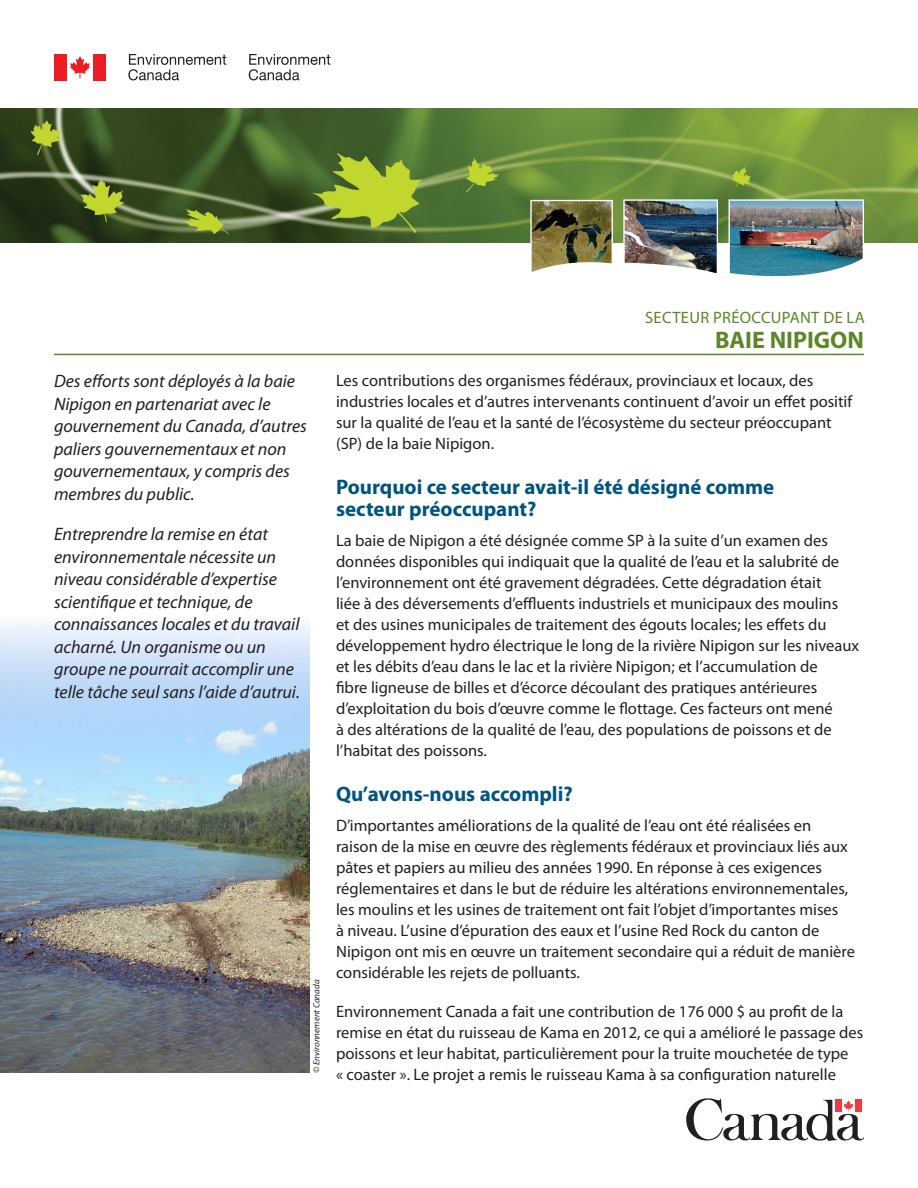
<style>
.page{position:relative;width:918px;height:1188px;background:#fff}
.page>*{position:absolute;margin:0;border:0;box-sizing:border-box;transform-origin:0 0}
.t1{font:700 24px "Myriad Pro";color:#5c8727}
.t2{font:700 21px/22.5px "Myriad Pro";color:#005480}
.t3{font:italic 18px/22.5px "Myriad Pro";color:#231f20}
.t4{font:16.5px/21px "Myriad Pro";color:#231f20}
.t5{font:16.5px "Myriad Pro";letter-spacing:.02em;color:#5c8727}
.t6{font:italic 9px "Myriad Pro";color:#231f20}
</style>
<div class="page">
<img style="left:0;top:622px;width:310px;height:451px">
<img style="left:0;top:108px;width:918px;height:135px">
<svg style="left:686px;top:1098px;width:178px;height:43px"></svg>
<hr style="left:54px;top:354px;width:810px;height:1px;background:#5c8727">
<svg style="left:70px;top:56px;width:20px;height:22px"></svg>
<div style="left:54px;top:54px;width:13px;height:26px;background:#ee1d23"></div>
<div style="left:93px;top:54px;width:13px;height:26px;background:#ee1d23"></div>
<svg style="left:128px;top:54px;width:98px;height:26px"></svg>
<svg style="left:249px;top:54px;width:81px;height:26px"></svg>
<img style="left:529px;top:199px;width:85px;height:73px">
<img style="left:623px;top:199px;width:96px;height:74px">
<img style="left:728px;top:199px;width:137px;height:78px">
<p class="t3" style="left:54px;top:369px;width:254px">Des efforts sont déployés à la baie<br>Nipigon en partenariat avec le gouvernement du Canada, d’autres paliers gouvernementaux et non gouvernementaux, y compris des membres du public.</p>
<p class="t3" style="left:54px;top:522px;width:247px">Entreprendre la remise en état environnementale nécessite un niveau considérable d’expertise scientifique et technique, de connaissances locales et du travail acharné. Un organisme ou un groupe ne pourrait accomplir une telle tâche seul sans l’aide d’autrui.</p>
<p class="t6" style="left:311px;top:1073px;width:95px;rotate:-90deg">© Environnement Canada</p>
<p class="t5" style="left:645px;top:307px;width:221px">SECTEUR PRÉOCCUPANT DE LA</p>
<h1 class="t1" style="left:715px;top:324px;width:150px">BAIE NIPIGON</h1>
<p class="t4" style="left:336px;top:370px;width:518px">Les contributions des organismes fédéraux, provinciaux et locaux, des industries locales et d’autres intervenants continuent d’avoir un effet positif sur la qualité de l’eau et la santé de l’écosystème du secteur préoccupant (SP) de la baie Nipigon.</p>
<p class="t2" style="left:336px;top:475px;width:440px">Pourquoi ce secteur avait-il été désigné comme secteur préoccupant?</p>
<p class="t4" style="left:336px;top:530px;width:525px">La baie de Nipigon a été désignée comme SP à la suite d’un examen des données disponibles qui indiquait que la qualité de l’eau et la salubrité de l’environnement ont été gravement dégradées. Cette dégradation était<br>liée à des déversements d’effluents industriels et municipaux des moulins<br>et des usines municipales de traitement des égouts locales; les effets du développement hydro électrique le long de la rivière Nipigon sur les niveaux et les débits d’eau dans le lac et la rivière Nipigon; et l’accumulation de<br>fibre ligneuse de billes et d’écorce découlant des pratiques antérieures d’exploitation du bois d’œuvre comme le flottage. Ces facteurs ont mené<br>à des altérations de la qualité de l’eau, des populations de poissons et de l’habitat des poissons.</p>
<p class="t2" style="left:336px;top:782px;width:238px">Qu’avons-nous accompli?</p>
<p class="t4" style="left:336px;top:815px;width:520px">D’importantes améliorations de la qualité de l’eau ont été réalisées en raison de la mise en œuvre des règlements fédéraux et provinciaux liés aux pâtes et papiers au milieu des années 1990. En réponse à ces exigences réglementaires et dans le but de réduire les altérations environnementales, les moulins et les usines de traitement ont fait l’objet d’importantes mises<br>à niveau. L’usine d’épuration des eaux et l’usine Red Rock du canton de Nipigon ont mis en œuvre un traitement secondaire qui a réduit de manière considérable les rejets de polluants.</p>
<p class="t4" style="left:336px;top:1001px;width:529px">Environnement Canada a fait une contribution de 176 000 $ au profit de la remise en état du ruisseau de Kama en 2012, ce qui a amélioré le passage des poissons et leur habitat, particulièrement pour la truite mouchetée de type<br>« coaster ». Le projet a remis le ruisseau Kama à sa configuration naturelle</p>
</div>
